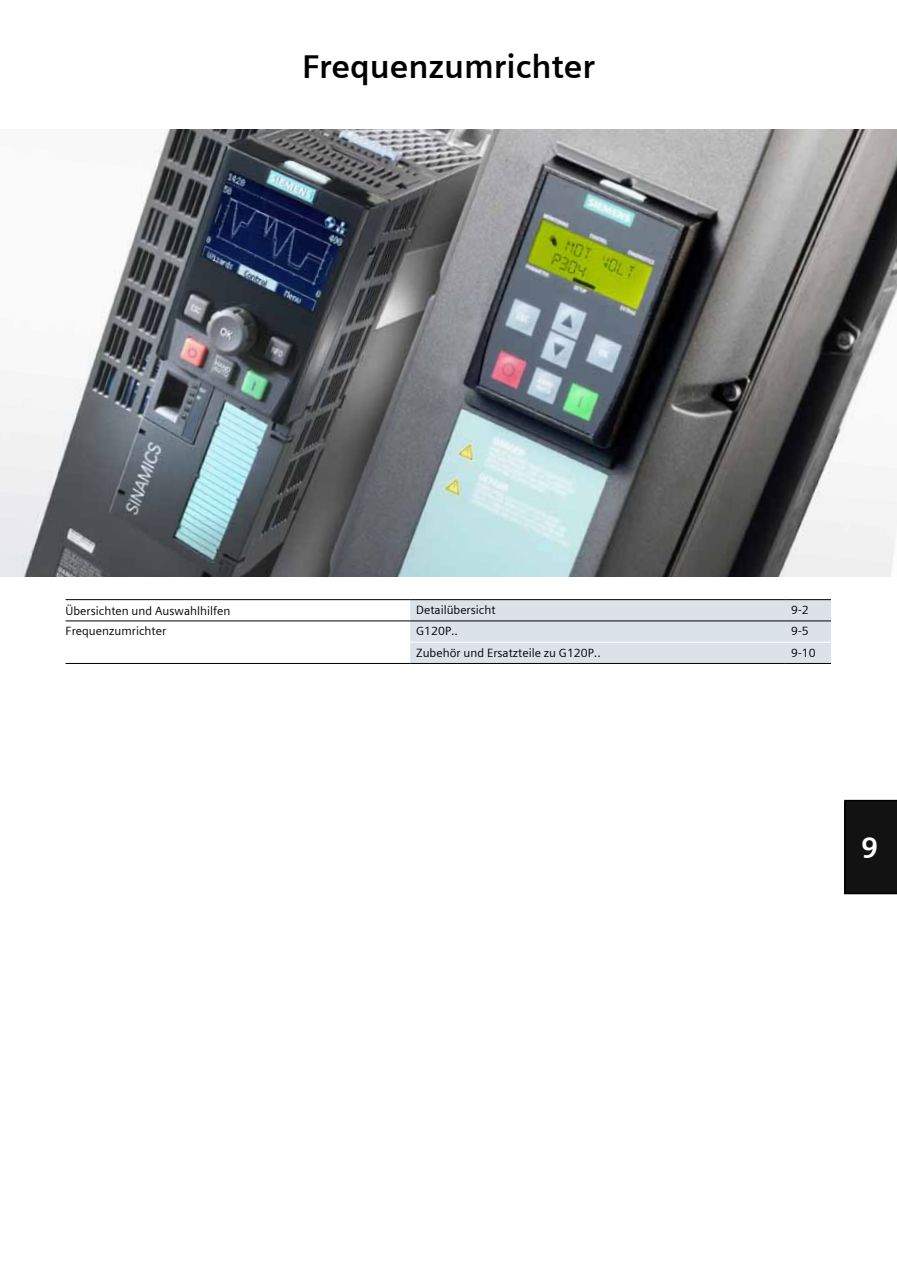
<style>
.page{position:relative;width:897px;height:1267px;background:#fff}
.page>*{position:absolute;margin:0;border:0;box-sizing:border-box;transform-origin:0 0}
.t1{font:700 33px "Siemens Sans";color:#000}
.t2{font:700 30px "Siemens Sans";color:#fff}
.t3{font:12px "Siemens Sans";color:#000}
</style>
<div class="page">
<img style="left:0;top:129px;width:896px;height:447px">
<div style="left:844px;top:799px;width:52px;height:95px;background:#111211"></div>
<div style="left:410px;top:600px;width:420px;height:63px;background:#dbe3e8"></div>
<hr style="left:66px;top:599px;width:344px;height:1px;background:#000">
<hr style="left:410px;top:599px;width:375px;height:1px;background:#000">
<hr style="left:785px;top:599px;width:45px;height:1px;background:#000">
<hr style="left:66px;top:620px;width:344px;height:1px;background:#000">
<hr style="left:410px;top:620px;width:375px;height:1px;background:#000">
<hr style="left:785px;top:620px;width:45px;height:1px;background:#000">
<hr style="left:66px;top:663px;width:344px;height:1px;background:#000">
<hr style="left:410px;top:642px;width:375px;height:1px;background:#fff">
<hr style="left:785px;top:642px;width:45px;height:1px;background:#fff">
<hr style="left:410px;top:663px;width:375px;height:1px;background:#000">
<hr style="left:785px;top:663px;width:45px;height:1px;background:#000">
<h1 class="t1" style="left:302px;top:48px;width:294px">Frequenzumrichter</h1>
<p class="t3" style="left:66px;top:604px;width:166px">Übersichten und Auswahlhilfen</p>
<p class="t3" style="left:416px;top:603px;width:81px">Detailübersicht</p>
<p class="t3" style="left:791px;top:603px;width:19px">9-2</p>
<p class="t3" style="left:66px;top:624px;width:102px">Frequenzumrichter</p>
<p class="t3" style="left:416px;top:624px;width:43px">G120P..</p>
<p class="t3" style="left:791px;top:624px;width:19px">9-5</p>
<p class="t3" style="left:416px;top:645px;width:186px">Zubehör und Ersatzteile zu G120P..</p>
<p class="t3" style="left:791px;top:645px;width:26px">9-10</p>
<h2 class="t2" style="left:860px;top:831px;width:19px">9</h2>
</div>
